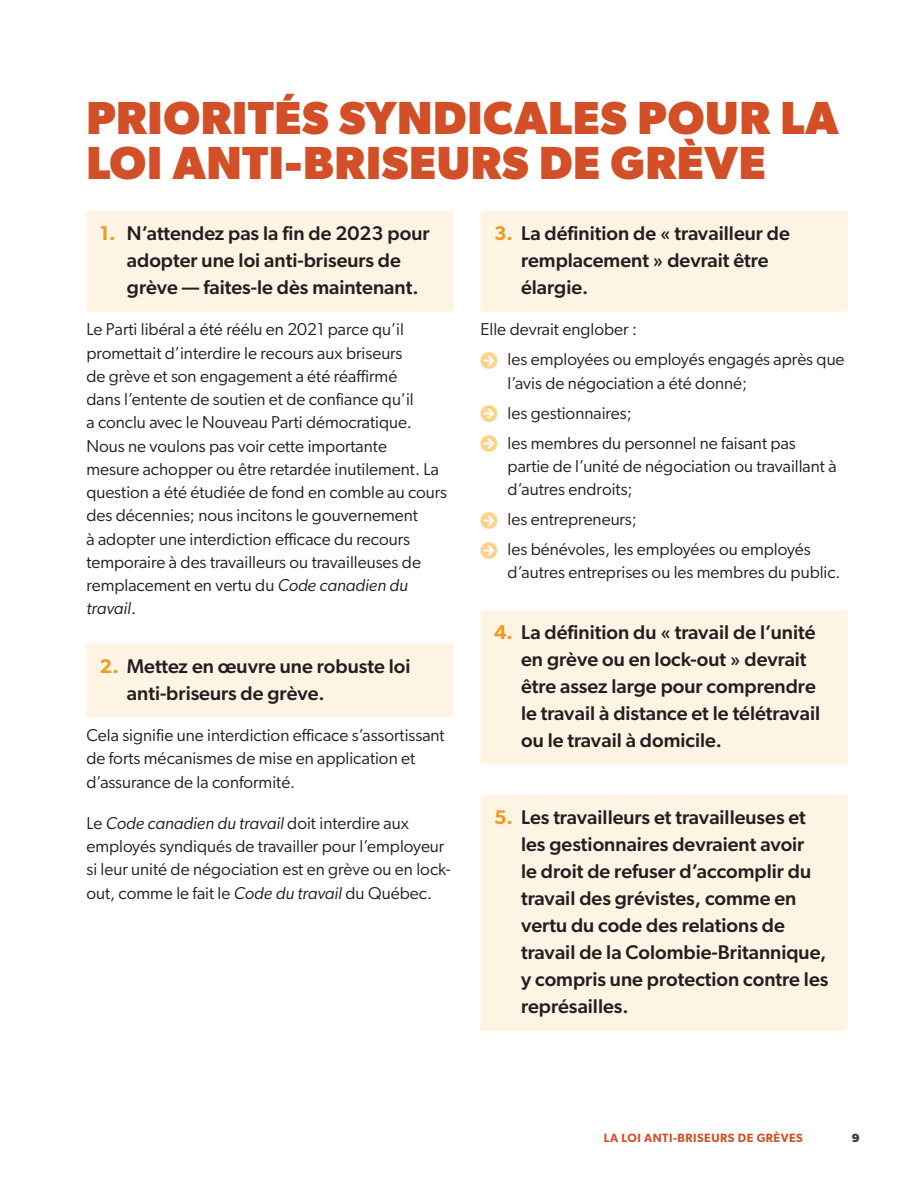
<style>
.page{position:relative;width:918px;height:1188px;background:#fff}
.page>*{position:absolute;margin:0;border:0;box-sizing:border-box;transform-origin:0 0}
.heading_1{font:700 46.5px/45px "Gibson";letter-spacing:.015em;color:#d24f27}
.t1{font:500 19.8px/27px "Gibson";color:#231f20}
.t2{font:17.25px/23.2px "Gibson";color:#231f20}
.t3{font:600 12px "Gibson";letter-spacing:.04em;color:#d24f27}
.t4{font:700 12px "Gibson";color:#3b3f41}
.s1{font-weight:600;color:#ee9a20}
.s2{font-style:italic}
</style>
<div class="page">
<div style="left:86px;top:211px;width:368px;height:101px;background:#fef4e4"></div>
<div style="left:86px;top:643px;width:368px;height:74px;background:#fef4e4"></div>
<div style="left:481px;top:211px;width:367px;height:101px;background:#fef4e4"></div>
<div style="left:481px;top:610px;width:367px;height:155px;background:#fef4e4"></div>
<div style="left:481px;top:795px;width:367px;height:236px;background:#fef4e4"></div>
<p class="heading_1" style="left:86px;top:95px;width:754px">PRIORITÉS SYNDICALES POUR LA<br>LOI ANTI-BRISEURS DE GRÈVE</p>
<p class="t1" style="left:127px;top:219px;width:304px;text-indent:-27px"><span class="s1">1.</span> N’attendez pas la fin de 2023 pour adopter une loi anti-briseurs de grève — faites-le dès maintenant.</p>
<p class="t2" style="left:86px;top:318px;width:362px">Le Parti libéral a été réélu en 2021 parce qu’il promettait d’interdire le recours aux briseurs<br>de grève et son engagement a été réaffirmé<br>dans l’entente de soutien et de confiance qu’il<br>a conclu avec le Nouveau Parti démocratique.<br>Nous ne voulons pas voir cette importante<br>mesure achopper ou être retardée inutilement. La question a été étudiée de fond en comble au cours des décennies; nous incitons le gouvernement<br>à adopter une interdiction efficace du recours temporaire à des travailleurs ou travailleuses de remplacement en vertu du <span class="s2">Code canadien du travail</span>.</p>
<p class="t1" style="left:127px;top:652px;width:285px;text-indent:-27px"><span class="s1">2.</span> Mettez en œuvre une robuste loi anti-briseurs de grève.</p>
<p class="t2" style="left:86px;top:723px;width:360px">Cela signifie une interdiction efficace s’assortissant de forts mécanismes de mise en application et d’assurance de la conformité.</p>
<p class="t2" style="left:86px;top:811px;width:366px">Le <span class="s2">Code canadien du travail</span> doit interdire aux employés syndiqués de travailler pour l’employeur si leur unité de négociation est en grève ou en lock&shy;out, comme le fait le <span class="s2">Code du travail</span> du Québec.</p>
<p class="t1" style="left:521px;top:219px;width:270px;text-indent:-27px"><span class="s1">3.</span> La définition de « travailleur de remplacement » devrait être élargie.</p>
<p class="t2" style="left:481px;top:318px;width:158px">Elle devrait englober :</p>
<p class="t2" style="left:508px;top:348px;width:338px">les employées ou employés engagés après que l’avis de négociation a été donné;</p>
<p class="t2" style="left:508px;top:401px;width:126px">les gestionnaires;</p>
<p class="t2" style="left:508px;top:431px;width:331px">les membres du personnel ne faisant pas partie de l’unité de négociation ou travaillant à d’autres endroits;</p>
<p class="t2" style="left:508px;top:507px;width:131px">les entrepreneurs;</p>
<p class="t2" style="left:508px;top:537px;width:335px">les bénévoles, les employées ou employés d’autres entreprises ou les membres du public.</p>
<p class="t1" style="left:521px;top:618px;width:301px;text-indent:-27px"><span class="s1">4.</span> La définition du « travail de l’unité en grève ou en lock-out » devrait être assez large pour comprendre le travail à distance et le télétravail ou le travail à domicile.</p>
<p class="t1" style="left:521px;top:804px;width:309px;text-indent:-27px"><span class="s1">5.</span> Les travailleurs et travailleuses et les gestionnaires devraient avoir<br>le droit de refuser d’accomplir du travail des grévistes, comme en vertu du code des relations de travail de la Colombie-Britannique, y compris une protection contre les représailles.</p>
<p class="t3" style="left:604px;top:1131px;width:201px">LA LOI ANTI-BRISEURS DE GRÈVES</p>
<p class="t4" style="left:852px;top:1131px;width:9px">9</p>
</div>
